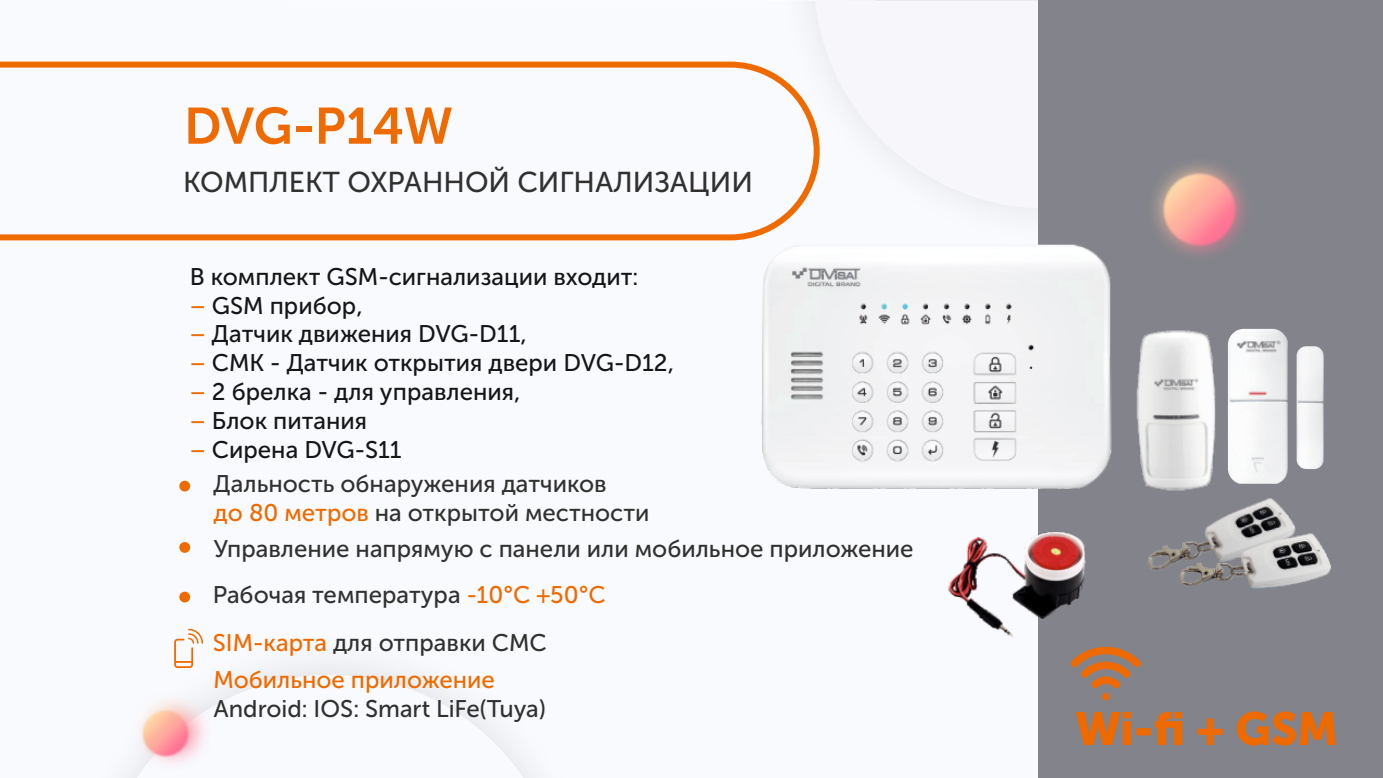
<style>
.page{position:relative;width:1383px;height:778px;background:#fff}
.page>*{position:absolute;margin:0;border:0;box-sizing:border-box;transform-origin:0 0}
.t1{font:51px "Museo Sans Cyrl 700";color:#ef6a00}
.t2{font:45.9px "Museo Sans Cyrl 900";color:#ef6a00}
.t3{font:28.5px "Museo Sans Cyrl 500";color:#313130}
.t4{font:24px/28.8px "Museo Sans Cyrl 500";color:#313130}
.t5{font:24px "Museo Sans Cyrl 500";color:#151616}
.t6{font:24px "Museo Sans Cyrl 500";color:#ef6a00}
.s1{color:#ef6a00}
</style>
<div class="page">
<svg style="left:137px;top:656px;width:386px;height:122px"></svg>
<img style="left:132px;top:690px;width:81px;height:81px">
<img style="left:142px;top:710px;width:47px;height:47px">
<div style="left:815px;top:1px;width:223px;height:233px;background:#f6f6fb"></div>
<svg style="left:0;top:59px;width:822px;height:184px"></svg>
<div style="left:1038px;top:1px;width:344px;height:776px;background:#83848b"></div>
<img style="left:1153px;top:163px;width:93px;height:93px">
<img style="left:1162px;top:172px;width:74px;height:75px">
<svg style="left:174px;top:629px;width:29px;height:39px"></svg>
<img style="left:1136px;top:330px;width:80px;height:161px">
<img style="left:1228px;top:329px;width:95px;height:155px">
<div style="left:179px;top:542px;width:11px;height:11px;background:#ef6a00;border-radius:50%"></div>
<img style="left:1147px;top:498px;width:149px;height:73px">
<img style="left:1178px;top:531px;width:153px;height:58px">
<img style="left:948px;top:531px;width:138px;height:107px">
<svg style="left:1070px;top:646px;width:71px;height:55px"></svg>
<div style="left:179px;top:480px;width:11px;height:11px;background:#ef6a00;border-radius:50%"></div>
<div style="left:179px;top:591px;width:11px;height:11px;background:#ef6a00;border-radius:50%"></div>
<img style="left:750px;top:237px;width:362px;height:252px">
<h1 class="t1" style="left:184px;top:105px;width:270px">DVG-P14W</h1>
<p class="t3" style="left:183px;top:170px;width:571px">КОМПЛЕКТ ОХРАННОЙ СИГНАЛИЗАЦИИ</p>
<p class="t5" style="left:190px;top:267px;width:450px">В комплект GSM-сигнализации входит:</p>
<p class="t5" style="left:190px;top:295px;width:174px"><span class="s1">–</span> GSM прибор,</p>
<p class="t5" style="left:190px;top:324px;width:339px"><span class="s1">–</span> Датчик движения DVG-D11,</p>
<p class="t5" style="left:190px;top:353px;width:486px"><span class="s1">–</span> СМК - Датчик открытия двери DVG-D12,</p>
<p class="t5" style="left:190px;top:382px;width:332px"><span class="s1">–</span> 2 брелка - для управления,</p>
<p class="t5" style="left:190px;top:411px;width:179px"><span class="s1">–</span> Блок питания</p>
<p class="t5" style="left:190px;top:439px;width:213px"><span class="s1">–</span> Сирена DVG-S11</p>
<p class="t4" style="left:214px;top:472px;width:437px">Дальность обнаружения датчиков<br><span class="s1">до 80 метров</span> на открытой местности</p>
<p class="t4" style="left:214px;top:536px;width:701px">Управление напрямую с панели или мобильное приложение</p>
<p class="t4" style="left:213px;top:583px;width:394px">Рабочая температура <span class="s1">-10°С +50°С</span></p>
<p class="t4" style="left:213px;top:631px;width:335px"><span class="s1">SIM-карта</span> для отправки СМС</p>
<p class="t6" style="left:213px;top:669px;width:283px">Мобильное приложение</p>
<p class="t4" style="left:213px;top:696px;width:334px">Android: IOS: Smart LiFe(Tuya)</p>
<h2 class="t2" style="left:1075px;top:710px;width:264px">Wi-fi + GSM</h2>
</div>
